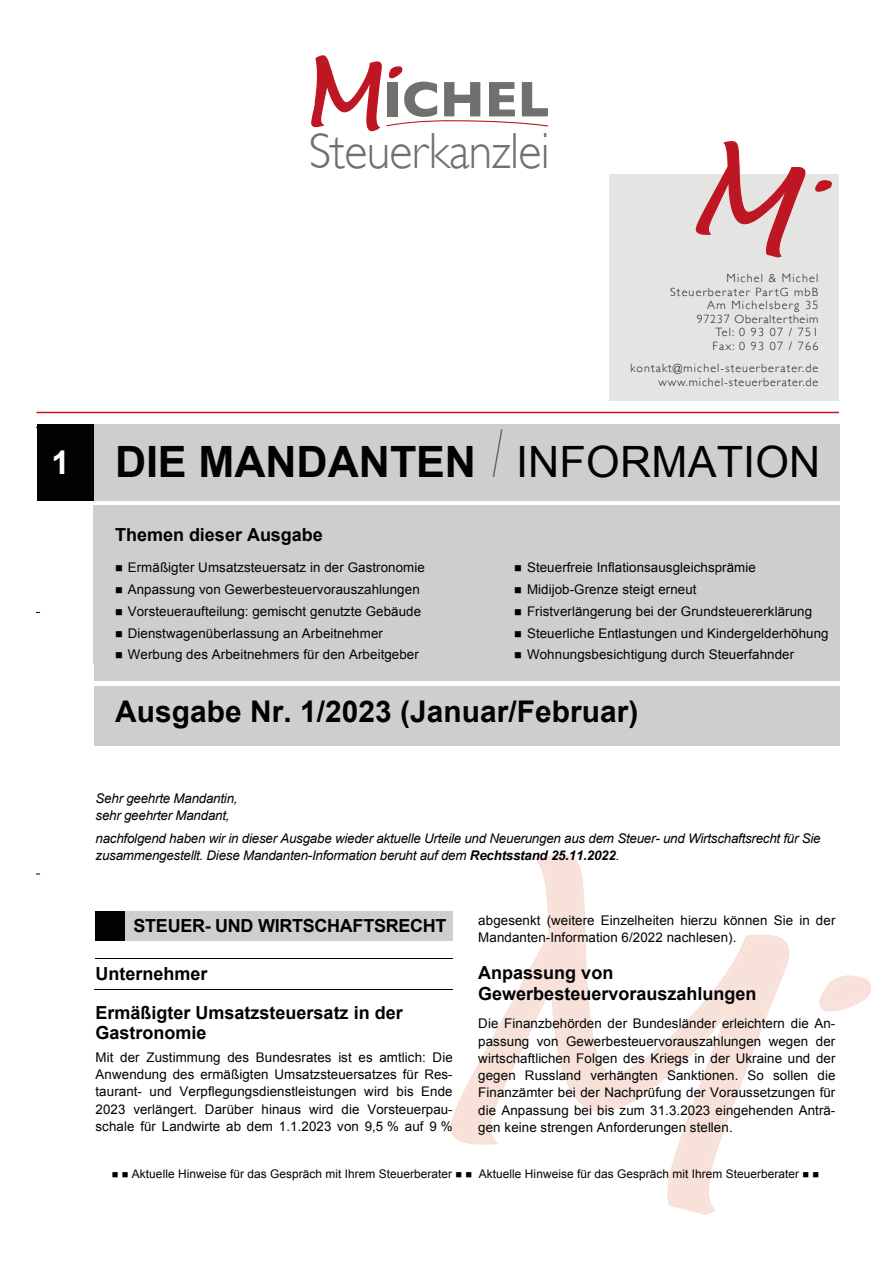
<style>
.page{position:relative;width:893px;height:1263px;background:#fff}
.page>*{position:absolute;margin:0;border:0;box-sizing:border-box;transform-origin:0 0}
.t1{font:300 50.7px "Gill Sans";letter-spacing:-.015em;color:#70706f;scale:.95 1}
.t2{font:700 50.7px "Gill Sans";color:#70706f}
.t3{font:700 43.2px "Arial";color:#020203}
.t4{font:700 29.85px "Arial";color:#020203}
.t5{font:700 18px/38.5px "Arial";color:#020203}
.t6{font:13.35px/17.2px "Arial";letter-spacing:.01em;color:#020203}
.t7{font:italic 13.35px/17px "Arial";letter-spacing:-.015em;color:#020203}
.t8{font:300 12px/13.5px "Gill Sans";letter-spacing:.09em;color:#1d1d1b;text-align:right}
.t9{font:11.85px "Arial";letter-spacing:.005em;color:#020203}
.s1{font-size:32.7px;color:#fff}
.s2{font-family:"Avenir Next";font-weight:200;font-style:italic;font-size:67.35px;color:#676767}
.s3{font-weight:400}
.s4{font-weight:700}
</style>
<div class="page">
<svg style="left:450px;top:855px;width:340px;height:360px"></svg>
<svg style="left:819px;top:975px;width:52px;height:36px"></svg>
<svg style="left:311px;top:55px;width:238px;height:77px"></svg>
<div style="left:609px;top:174px;width:230px;height:226px;background:#e4e4e3"></div>
<svg style="left:696px;top:141px;width:110px;height:117px"></svg>
<svg style="left:815px;top:180px;width:17px;height:12px"></svg>
<hr style="left:37px;top:412px;width:802px;height:1px;background:#cd171a">
<div style="left:37px;top:424px;width:57px;height:76px;background:#020203"></div>
<div style="left:94px;top:424px;width:746px;height:76px;background:#cfcece"></div>
<div style="left:94px;top:505px;width:355px;height:49px;background:#cfcece"></div>
<div style="left:449px;top:505px;width:44px;height:49px;background:#cfcece"></div>
<div style="left:493px;top:505px;width:347px;height:49px;background:#cfcece"></div>
<div style="left:94px;top:554px;width:355px;height:110px;background:#cfcece"></div>
<div style="left:449px;top:554px;width:44px;height:110px;background:#cfcece"></div>
<div style="left:493px;top:554px;width:347px;height:110px;background:#cfcece"></div>
<div style="left:94px;top:664px;width:746px;height:17px;background:#cfcece"></div>
<div style="left:94px;top:686px;width:746px;height:59px;background:#cfcece"></div>
<div style="left:96px;top:911px;width:29px;height:30px;background:#020203"></div>
<div style="left:125px;top:911px;width:328px;height:30px;background:#cfcece"></div>
<hr style="left:96px;top:958px;width:357px;height:1px;background:#020203">
<hr style="left:94px;top:989px;width:359px;height:1px;background:#020203">
<svg style="left:456px;top:1172px;width:15px;height:5px"></svg>
<h1 class="t2" style="left:383px;top:70px;width:168px">ICHEL</h1>
<h1 class="t1" style="left:309px;top:123px;width:255px">Steuerkanzlei</h1>
<p class="t8" style="left:670px;top:271px;width:150px">Michel &amp; Michel<br>Steuerberater PartG mbB<br>Am Michelsberg 35<br>97237 Oberaltertheim<br>Tel: 0 93 07 / 751<br>Fax: 0 93 07 / 766</p>
<p class="t8" style="left:630px;top:361px;width:189px">kontakt@michel-steuerberater.de www.michel-steuerberater.de</p>
<h2 class="t3" style="left:52px;top:433px;width:770px"><span class="s1">1</span> DIE MANDANTEN <span class="s2">I</span> <span class="s3">INFORMATION</span></h2>
<h3 class="t5" style="left:115px;top:516px;width:209px">Themen dieser Ausgabe</h3>
<p class="t6" style="left:128px;top:557px;width:299px;line-height:21.8px">Ermäßigter Umsatzsteuersatz in der Gastronomie Anpassung von Gewerbesteuervorauszahlungen Vorsteueraufteilung: gemischt genutzte Gebäude Dienstwagenüberlassung an Arbeitnehmer Werbung des Arbeitnehmers für den Arbeitgeber</p>
<p class="t6" style="left:527px;top:557px;width:303px;line-height:21.8px">Steuerfreie Inflationsausgleichsprämie Midijob-Grenze steigt erneut<br>Fristverlängerung bei der Grundsteuererklärung Steuerliche Entlastungen und Kindergelderhöhung Wohnungsbesichtigung durch Steuerfahnder</p>
<h3 class="t4" style="left:115px;top:692px;width:525px">Ausgabe Nr. 1/2023 (Januar/Februar)</h3>
<p class="t7" style="left:96px;top:790px;width:143px">Sehr geehrte Mandantin, sehr geehrter Mandant,</p>
<p class="t7" style="left:96px;top:830px;width:727px">nachfolgend haben wir in dieser Ausgabe wieder aktuelle Urteile und Neuerungen aus dem Steuer- und Wirtschaftsrecht für Sie zusammengestellt. Diese Mandanten-Information beruht auf dem <span class="s4">Rechtsstand 25.11.2022</span>.</p>
<h3 class="t5" style="left:134px;top:907px;width:314px">STEUER- UND WIRTSCHAFTSRECHT</h3>
<h3 class="t5" style="left:96px;top:955px;width:309px">Unternehmer<br>Ermäßigter Umsatzsteuersatz in der</h3>
<h3 class="t5" style="left:96px;top:1014px;width:113px">Gastronomie</h3>
<p class="t6" style="left:96px;top:1048px;width:359px;text-align:justify">Mit der Zustimmung des Bundesrates ist es amtlich: Die Anwendung des ermäßigten Umsatzsteuersatzes für Res&shy;taurant- und Verpflegungsdienstleistungen wird bis Ende 2023 verlängert. Darüber hinaus wird die Vorsteuerpau&shy;schale für Landwirte ab dem 1.1.2023 von 9,5 % auf 9 %</p>
<p class="t6" style="left:478px;top:912px;width:359px">abgesenkt (weitere Einzelheiten hierzu können Sie in der<br>Mandanten-Information 6/2022 nachlesen).</p>
<h3 class="t5" style="left:478px;top:962px;width:280px;line-height:21.3px">Anpassung von<br>Gewerbesteuervorauszahlungen</h3>
<p class="t6" style="left:478px;top:1015px;width:359px;text-align:justify">Die Finanzbehörden der Bundesländer erleichtern die An&shy;passung von Gewerbesteuervorauszahlungen wegen der wirtschaftlichen Folgen des Kriegs in der Ukraine und der gegen Russland verhängten Sanktionen. So sollen die Finanzämter bei der Nachprüfung der Voraussetzungen für die Anpassung bei bis zum 31.3.2023 eingehenden Anträ&shy;gen keine strengen Anforderungen stellen.</p>
<p class="t9" style="left:132px;top:1166px;width:322px">Aktuelle Hinweise für das Gespräch mit Ihrem Steuerberater</p>
<p class="t9" style="left:479px;top:1166px;width:322px">Aktuelle Hinweise für das Gespräch mit Ihrem Steuerberater</p>
</div>
